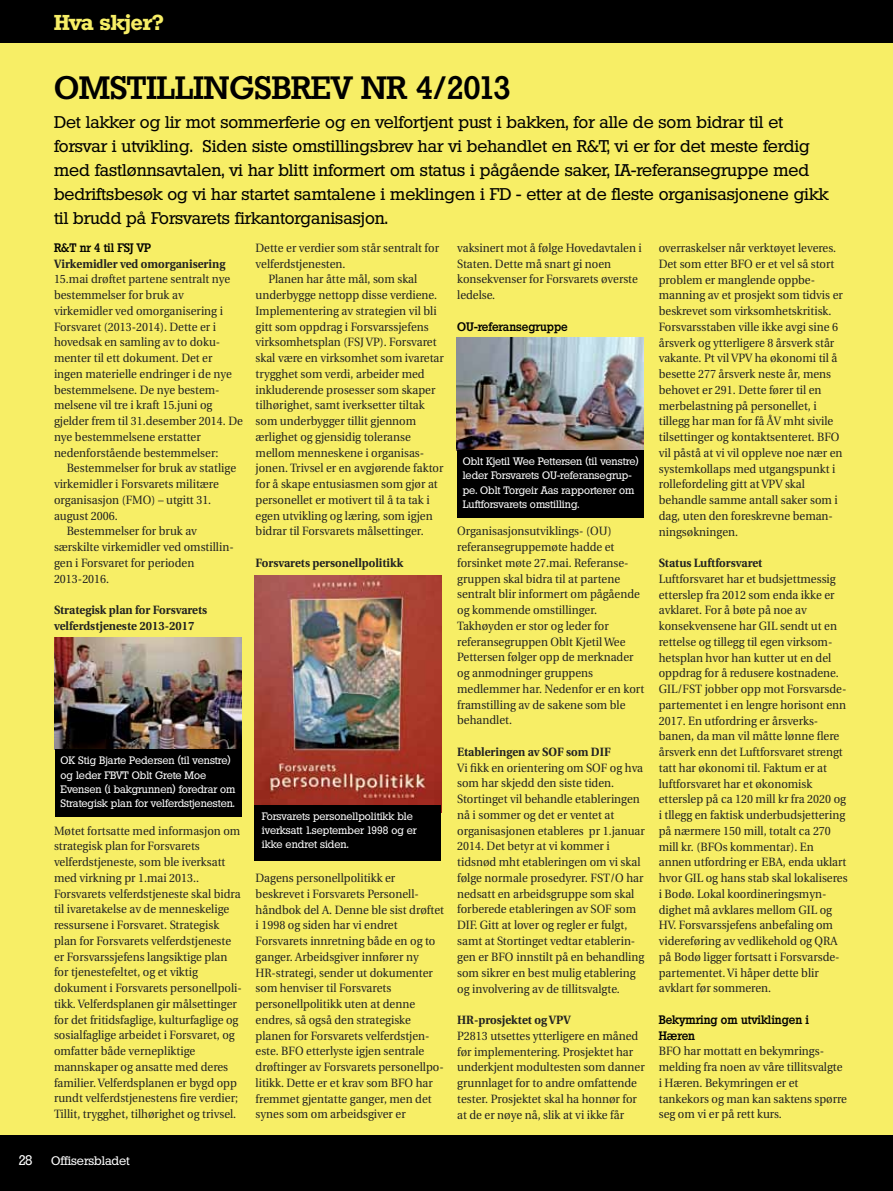
<style>
.page{position:relative;width:893px;height:1191px;background:#f7ee66}
.page>*{position:absolute;margin:0;border:0;box-sizing:border-box;transform-origin:0 0}
.t1{font:500 31.5px "Stafford Serial";color:#000}
.t2{font:700 21px "Stafford Serial";color:#f7ee66}
.t3{font:16.5px/24px "Stafford Serial";color:#000}
.t4{font:13.5px "Stafford Serial";color:#fff}
.t5{font:12px/15.8px "Utopia";color:#222221;scale:.94 1}
.t6{font:700 12px/15.8px "Utopia";color:#222221;scale:.94 1}
.t7{font:500 12px/15.8px "Stafford Serial";color:#000;scale:.94 1}
.t8{font:12px "Stafford Serial";color:#fff}
.t9{font:10.5px/14.2px "Stafford Serial";color:#fff}
</style>
<div class="page">
<div style="left:0;top:1135px;width:893px;height:56px;background:#000"></div>
<div style="left:0;top:0;width:893px;height:43px;background:#000"></div>
<img style="left:55px;top:637px;width:186px;height:112px">
<div style="left:55px;top:749px;width:186px;height:67px;background:#000"></div>
<img style="left:254px;top:576px;width:187px;height:229px">
<div style="left:254px;top:805px;width:187px;height:55px;background:#000"></div>
<img style="left:457px;top:338px;width:186px;height:112px">
<div style="left:457px;top:450px;width:186px;height:67px;background:#000"></div>
<h2 class="t2" style="left:54px;top:10px;width:111px">Hva skjer?</h2>
<h1 class="t1" style="left:54px;top:69px;width:49px">Omst</h1>
<h1 class="t1" style="left:146px;top:69px;width:81px">illingsbr</h1>
<h1 class="t1" style="left:311px;top:69px;width:201px">ev nr 4/2013</h1>
<p class="t3" style="left:54px;top:110px;width:776px">Det lakker og lir mot sommerferie og en velfortjent pust i bakken, for alle de som bidrar til et forsvar i utvikling. Siden siste omstillingsbrev har vi behandlet en R&amp;T, vi er for det meste ferdig med fastlønnsavtalen, vi har blitt informert om status i pågående saker, IA-referansegruppe med bedriftsbesøk og vi har startet samtalene i meklingen i FD - etter at de fleste organisasjonene gikk til brudd på Forsvarets firkantorganisasjon.</p>
<p class="t7" style="left:54px;top:240px;width:105px">R&amp;T nr 4 til FSJ VP</p>
<p class="t6" style="left:54px;top:256px;width:184px">Virkemidler ved omorganisering</p>
<p class="t5" style="left:54px;top:271px;width:202px">15.mai drøftet partene sentralt nye bestemmelser for bruk av virkemidler ved omorganisering i<br>Forsvaret (2013-2014). Dette er i hovedsak en samling av to doku&shy;menter til ett dokument. Det er ingen materielle endringer i de nye bestemmelsene. De nye bestem&shy;melsene vil tre i kraft 15.juni og gjelder frem til 31.desember 2014. De nye bestemmelsene erstatter nedenforstående bestemmelser:</p>
<p class="t5" style="left:67px;top:460px;width:182px">Bestemmelser for bruk av statlige</p>
<p class="t5" style="left:54px;top:476px;width:177px">virkemidler i Forsvarets militære</p>
<p class="t5" style="left:54px;top:492px;width:169px">organisasjon (FMO) – utgitt 31.</p>
<p class="t5" style="left:54px;top:508px;width:69px">august 2006.</p>
<p class="t5" style="left:67px;top:523px;width:140px">Bestemmelser for bruk av</p>
<p class="t5" style="left:54px;top:539px;width:193px">særskilte virkemidler ved omstillin-</p>
<p class="t5" style="left:54px;top:555px;width:151px">gen i Forsvaret for perioden</p>
<p class="t5" style="left:54px;top:571px;width:60px">2013-2016.</p>
<p class="t6" style="left:54px;top:602px;width:165px">Strategisk plan for Forsvarets velferdstjeneste 2013-2017</p>
<p class="t5" style="left:256px;top:240px;width:197px">Dette er verdier som står sentralt for</p>
<p class="t5" style="left:256px;top:256px;width:97px">velferdstjenesten.</p>
<p class="t5" style="left:268px;top:272px;width:160px">Planen har åtte mål, som skal</p>
<p class="t5" style="left:256px;top:287px;width:195px">underbygge nettopp disse verdiene.</p>
<p class="t5" style="left:256px;top:303px;width:194px">Implementering av strategien vil bli</p>
<p class="t5" style="left:256px;top:319px;width:186px">gitt som oppdrag i Forsvarssjefens</p>
<p class="t5" style="left:256px;top:335px;width:194px">virksomhetsplan (FSJ VP). Forsvaret</p>
<p class="t5" style="left:256px;top:350px;width:202px">skal være en virksomhet som ivaretar</p>
<p class="t5" style="left:256px;top:366px;width:181px">trygghet som verdi, arbeider med</p>
<p class="t5" style="left:256px;top:382px;width:193px">inkluderende prosesser som skaper</p>
<p class="t5" style="left:256px;top:398px;width:181px">tilhørighet, samt iverksetter tiltak</p>
<p class="t5" style="left:256px;top:413px;width:172px">som underbygger tillit gjennom</p>
<p class="t5" style="left:256px;top:429px;width:167px">ærlighet og gjensidig toleranse</p>
<p class="t5" style="left:256px;top:445px;width:181px">mellom menneskene i organisas-</p>
<p class="t5" style="left:256px;top:461px;width:201px">jonen. Trivsel er en avgjørende faktor</p>
<p class="t5" style="left:256px;top:476px;width:195px">for å skape entusiasmen som gjør at</p>
<p class="t5" style="left:256px;top:492px;width:187px">personellet er motivert til å ta tak i</p>
<p class="t5" style="left:256px;top:508px;width:190px">egen utvikling og læring, som igjen</p>
<p class="t5" style="left:256px;top:524px;width:180px">bidrar til Forsvarets målsettinger.</p>
<p class="t6" style="left:256px;top:555px;width:159px">Forsvarets personellpolitikk</p>
<p class="t9" style="left:61px;top:753px;width:176px">OK Stig Bjarte Pedersen (til venstre) og leder FBVT Oblt Grete Moe Evensen (i bakgrunnen) foredrar om Strategisk plan for velferdstjenesten.</p>
<p class="t5" style="left:54px;top:823px;width:201px">Møtet fortsatte med informasjon om strategisk plan for Forsvarets velferdstjeneste, som ble iverksatt med virkning pr 1.mai 2013..<br>Forsvarets velferdstjeneste skal bidra til ivaretakelse av de menneskelige ressursene i Forsvaret. Strategisk plan for Forsvarets velferdstjeneste er Forsvarssjefens langsiktige plan for tjenestefeltet, og et viktig dokument i Forsvarets personellpoli&shy;tikk. Velferdsplanen gir målsettinger for det fritidsfaglige, kulturfaglige og sosialfaglige arbeidet i Forsvaret, og omfatter både vernepliktige mannskaper og ansatte med deres familier. Velferdsplanen er bygd opp rundt velferdstjenestens fire verdier; Tillit, trygghet, tilhørighet og trivsel.</p>
<p class="t9" style="left:262px;top:809px;width:156px">Forsvarets personellpolitikk ble iverksatt 1.september 1998 og er ikke endret siden.</p>
<p class="t5" style="left:256px;top:870px;width:202px">Dagens personellpolitikk er beskrevet i Forsvarets Personell&shy;håndbok del A. Denne ble sist drøftet i 1998 og siden har vi endret Forsvarets innretning både en og to ganger. Arbeidsgiver innfører ny HR-strategi, sender ut dokumenter som henviser til Forsvarets personellpolitikk uten at denne endres, så også den strategiske planen for Forsvarets velferdstjen&shy;este. BFO etterlyste igjen sentrale drøftinger av Forsvarets personellpo&shy;litikk. Dette er et krav som BFO har fremmet gjentatte ganger, men det synes som om arbeidsgiver er</p>
<p class="t5" style="left:457px;top:240px;width:198px">vaksinert mot å følge Hovedavtalen i<br>Staten. Dette må snart gi noen konsekvenser for Forsvarets øverste ledelse.</p>
<p class="t7" style="left:457px;top:318px;width:119px">OU-referansegruppe</p>
<p class="t9" style="left:463px;top:454px;width:177px">Oblt Kjetil Wee Pettersen (til venstre) leder Forsvarets OU-referansegrup&shy;pe. Oblt Torgeir Aas rapporterer om Luftforsvarets omstilling.</p>
<p class="t5" style="left:457px;top:523px;width:201px">Organisasjonsutviklings- (OU) referansegruppemøte hadde et forsinket møte 27.mai. Referanse&shy;gruppen skal bidra til at partene sentralt blir informert om pågående og kommende omstillinger.<br>Takhøyden er stor og leder for referansegruppen Oblt Kjetil Wee<br>Pettersen følger opp de merknader og anmodninger gruppens medlemmer har. Nedenfor er en kort framstilling av de sakene som ble behandlet.</p>
<p class="t6" style="left:457px;top:744px;width:165px">Etableringen av SOF som DIF</p>
<p class="t5" style="left:457px;top:760px;width:201px">Vi fikk en orientering om SOF og hva som har skjedd den siste tiden.<br>Stortinget vil behandle etableringen nå i sommer og det er ventet at organisasjonen etableres pr 1.januar 2014. Det betyr at vi kommer i tidsnød mht etableringen om vi skal følge normale prosedyrer. FST/O har nedsatt en arbeidsgruppe som skal forberede etableringen av SOF som DIF. Gitt at lover og regler er fulgt, samt at Stortinget vedtar etablerin&shy;gen er BFO innstilt på en behandling som sikrer en best mulig etablering og involvering av de tillitsvalgte.</p>
<p class="t6" style="left:457px;top:1012px;width:122px">HR-prosjektet og VPV</p>
<p class="t5" style="left:457px;top:1028px;width:201px">P2813 utsettes ytterligere en måned før implementering. Prosjektet har underkjent modultesten som danner grunnlaget for to andre omfattende tester. Prosjektet skal ha honnør for at de er nøye nå, slik at vi ikke får</p>
<p class="t4" style="left:19px;top:1151px;width:15px">28</p>
<p class="t8" style="left:51px;top:1153px;width:80px">Offisersbladet</p>
<p class="t5" style="left:659px;top:240px;width:197px">overraskelser når verktøyet leveres.<br>Det som etter BFO er et vel så stort problem er manglende oppbe&shy;manning av et prosjekt som tidvis er beskrevet som virksomhetskritisk.<br>Forsvarsstaben ville ikke avgi sine 6 årsverk og ytterligere 8 årsverk står vakante. Pt vil VPV ha økonomi til å besette 277 årsverk neste år, mens behovet er 291. Dette fører til en merbelastning på personellet, i tillegg har man for få ÅV mht sivile tilsettinger og kontaktsenteret. BFO vil påstå at vi vil oppleve noe nær en systemkollaps med utgangspunkt i rollefordeling gitt at VPV skal behandle samme antall saker som i dag, uten den foreskrevne beman&shy;ningsøkningen.</p>
<p class="t6" style="left:659px;top:555px;width:112px">Status Luftforsvaret</p>
<p class="t5" style="left:659px;top:571px;width:202px">Luftforsvaret har et budsjettmessig etterslep fra 2012 som enda ikke er avklaret. For å bøte på noe av konsekvensene har GIL sendt ut en rettelse og tillegg til egen virksom&shy;hetsplan hvor han kutter ut en del oppdrag for å redusere kostnadene.<br>GIL/FST jobber opp mot Forsvarsde&shy;partementet i en lengre horisont enn 2017. En utfordring er årsverks&shy;banen, da man vil måtte lønne flere årsverk enn det Luftforsvaret strengt tatt har økonomi til. Faktum er at luftforsvaret har et økonomisk etterslep på ca 120 mill kr fra 2020 og i tllegg en faktisk underbudsjettering på nærmere 150 mill, totalt ca 270 mill kr. (BFOs kommentar). En annen utfordring er EBA, enda uklart hvor GIL og hans stab skal lokaliseres i Bodø. Lokal koordineringsmyn&shy;dighet må avklares mellom GIL og HV. Forsvarssjefens anbefaling om videreføring av vedlikehold og QRA på Bodø ligger fortsatt i Forsvarsde&shy;partementet. Vi håper dette blir avklart før sommeren.</p>
<p class="t7" style="left:659px;top:1011px;width:161px">Bekymring om utviklingen i<br>Hæren</p>
<p class="t5" style="left:659px;top:1043px;width:202px">BFO har mottatt en bekymrings&shy;melding fra noen av våre tillitsvalgte i Hæren. Bekymringen er et tankekors og man kan saktens spørre seg om vi er på rett kurs.</p>
</div>
